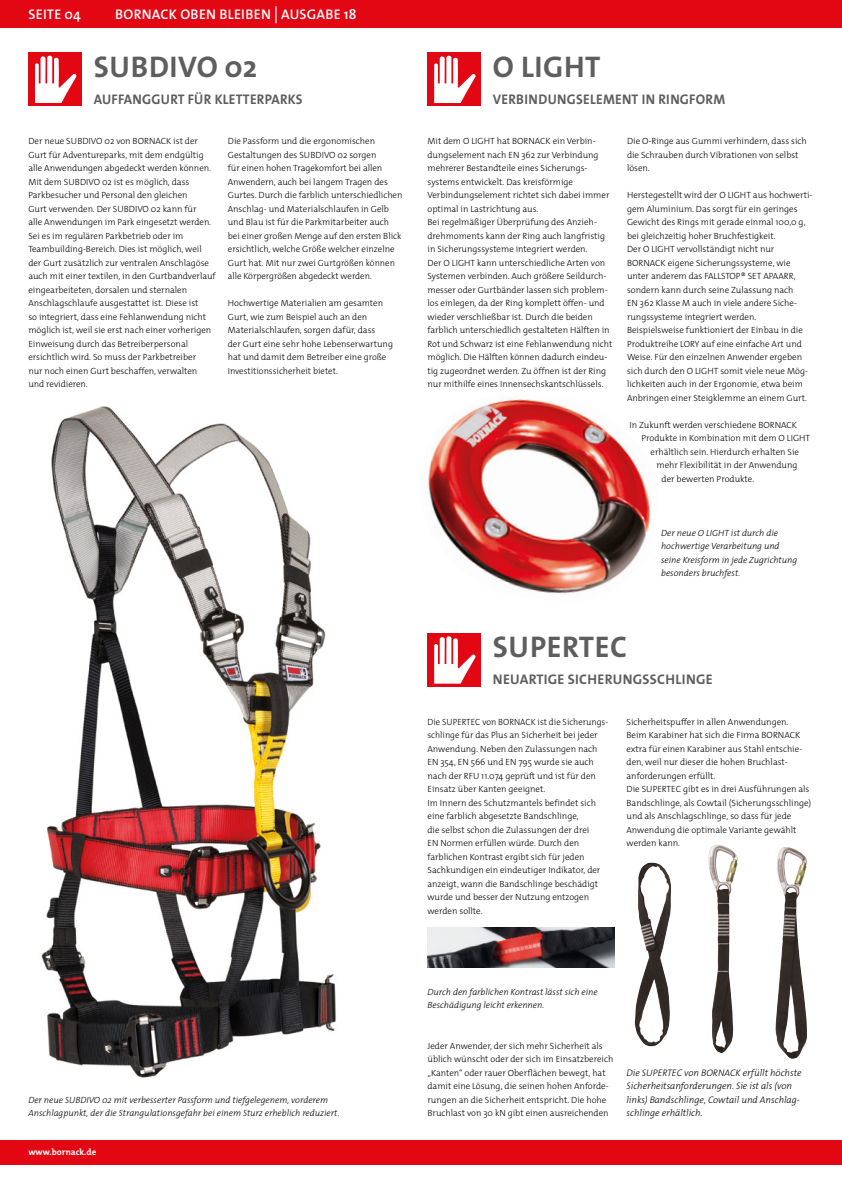
<style>
.page{position:relative;width:842px;height:1191px;background:#fff}
.page>*{position:absolute;margin:0;border:0;box-sizing:border-box;transform-origin:0 0}
.t1{font:700 30px "The Mix E2 s";letter-spacing:.02em;color:#5f5e5e}
.t2{font:700 14px "The Mix E2 s";letter-spacing:.02em;color:#5f5e5e;scale:.96 1}
.t3{font:600 14px "The Mix E2 s";letter-spacing:.02em;color:#fff}
.t4{font:700 14px "The Mix E2 s";letter-spacing:.02em;color:#5f5e5e}
.t5{font:italic 300 9.5px/13.5px "The Mix E2 s";color:#000}
.t6{font:300 9px/13.5px "The Mix E2 s";color:#000}
.t7{font:italic 300 9px/13.5px "The Mix E2 s";color:#000}
.t8{font:700 9px "The Mix E2 s";color:#fff}
</style>
<div class="page">
<div style="left:0;top:1140px;width:842px;height:24px;background:#e30613"></div>
<div style="left:0;top:0;width:842px;height:28px;background:#e30613"></div>
<img style="left:428px;top:399px;width:223px;height:195px">
<img style="left:635px;top:862px;width:36px;height:185px">
<img style="left:708px;top:844px;width:30px;height:209px">
<img style="left:775px;top:847px;width:32px;height:212px">
<div style="left:427px;top:633px;width:54px;height:54px;background:#e30613"></div>
<svg style="left:434px;top:636px;width:42px;height:47px"></svg>
<div style="left:28px;top:52px;width:54px;height:54px;background:#e30613"></div>
<svg style="left:35px;top:55px;width:42px;height:48px"></svg>
<div style="left:427px;top:52px;width:54px;height:54px;background:#e30613"></div>
<svg style="left:434px;top:55px;width:42px;height:48px"></svg>
<img style="left:41px;top:406px;width:295px;height:672px">
<img style="left:427px;top:927px;width:188px;height:40px">
<h2 class="t3" style="left:28px;top:5px;width:54px">SEITE 04</h2>
<h2 class="t3" style="left:115px;top:5px;width:243px">BORNACK OBEN BLEIBEN│AUSGABE 18</h2>
<h1 class="t1" style="left:94px;top:47px;width:165px">SUBDIVO 02</h1>
<h2 class="t2" style="left:94px;top:90px;width:219px">AUFFANGGURT FÜR KLETTERPARKS</h2>
<p class="t6" style="left:28px;top:134px;width:189px">Der neue SUBDIVO 02 von BORNACK ist der Gurt für Adventureparks, mit dem endgültig alle Anwendungen abgedeckt werden können.<br>Mit dem SUBDIVO 02 ist es möglich, dass Parkbesucher und Personal den gleichen<br>Gurt verwenden. Der SUBDIVO 02 kann für<br>alle Anwendungen im Park eingesetzt werden.<br>Sei es im regulären Parkbetrieb oder im Teambuilding-Bereich. Dies ist möglich, weil der Gurt zusätzlich zur ventralen Anschlagöse auch mit einer textilen, in den Gurtbandverlauf eingearbeiteten, dorsalen und sternalen Anschlagschlaufe ausgestattet ist. Diese ist<br>so integriert, dass eine Fehlanwendung nicht möglich ist, weil sie erst nach einer vorherigen Einweisung durch das Betreiberpersonal ersichtlich wird. So muss der Parkbetreiber<br>nur noch einen Gurt beschaffen, verwalten<br>und revidieren.</p>
<p class="t6" style="left:228px;top:134px;width:176px">Die Passform und die ergonomischen Gestaltungen des SUBDIVO 02 sorgen<br>für einen hohen Tragekomfort bei allen Anwendern, auch bei langem Tragen des Gurtes. Durch die farblich unterschiedlichen Anschlag- und Materialschlaufen in Gelb und Blau ist für die Parkmitarbeiter auch bei einer großen Menge auf den ersten Blick ersichtlich, welche Größe welcher einzelne Gurt hat. Mit nur zwei Gurtgrößen können alle Körpergrößen abgedeckt werden.</p>
<p class="t6" style="left:228px;top:296px;width:167px">Hochwertige Materialien am gesamten Gurt, wie zum Beispiel auch an den Materialschlaufen, sorgen dafür, dass<br>der Gurt eine sehr hohe Lebenserwartung hat und damit dem Betreiber eine große Investitionssicherheit bietet.</p>
<h1 class="t1" style="left:493px;top:47px;width:109px">O LIGHT</h1>
<h2 class="t2" style="left:493px;top:90px;width:244px">VERBINDUNGSELEMENT IN RINGFORM</h2>
<p class="t6" style="left:427px;top:134px;width:186px">Mit dem O LIGHT hat BORNACK ein Verbin&shy;dungselement nach EN 362 zur Verbindung mehrerer Bestandteile eines Sicherungs&shy;systems entwickelt. Das kreisförmige Verbindungselement richtet sich dabei immer optimal in Lastrichtung aus.<br>Bei regelmäßiger Überprüfung des Anzieh&shy;drehmoments kann der Ring auch langfristig in Sicherungssysteme integriert werden.<br>Der O LIGHT kann unterschiedliche Arten von Systemen verbinden. Auch größere Seildurch&shy;messer oder Gurtbänder lassen sich problem&shy;los einlegen, da der Ring komplett öffen- und wieder verschließbar ist. Durch die beiden farblich unterschiedlich gestalteten Hälften in Rot und Schwarz ist eine Fehlanwendung nicht möglich. Die Hälften können dadurch eindeu&shy;tig zugeordnet werden. Zu öffnen ist der Ring nur mithilfe eines Innensechskantschlüssels.</p>
<p class="t6" style="left:627px;top:134px;width:181px">Die O-Ringe aus Gummi verhindern, dass sich die Schrauben durch Vibrationen von selbst lösen.</p>
<p class="t6" style="left:627px;top:188px;width:187px">Herstegestellt wird der O LIGHT aus hochwerti&shy;gem Aluminium. Das sorgt für ein geringes Gewicht des Rings mit gerade einmal 100,0 g, bei gleichzeitig hoher Bruchfestigkeit.<br>Der O LIGHT vervollständigt nicht nur BORNACK eigene Sicherungssysteme, wie unter anderem das FALLSTOP® SET APAARR, sondern kann durch seine Zulassung nach<br>EN 362 Klasse M auch in viele andere Siche&shy;rungssysteme integriert werden.<br>Beispielsweise funktioniert der Einbau in die Produktreihe LORY auf eine einfache Art und Weise. Für den einzelnen Anwender ergeben sich durch den O LIGHT somit viele neue Mög&shy;lichkeiten auch in der Ergonomie, etwa beim Anbringen einer Steigklemme an einem Gurt.</p>
<p class="t6" style="left:629px;top:418px;width:169px">In Zukunft werden verschiedene BORNACK</p>
<p class="t6" style="left:641px;top:431px;width:170px">Produkte in Kombination mit dem O LIGHT</p>
<p class="t6" style="left:650px;top:445px;width:150px">erhältlich sein. Hierdurch erhalten Sie</p>
<p class="t6" style="left:656px;top:458px;width:142px">mehr Flexibilität in der Anwendung</p>
<p class="t6" style="left:661px;top:472px;width:94px">der bewerten Produkte.</p>
<p class="t7" style="left:661px;top:526px;width:138px">Der neue O LIGHT ist durch die hochwertige Verarbeitung und seine Kreisform in jede Zugrichtung besonders bruchfest.</p>
<h1 class="t1" style="left:493px;top:628px;width:136px">SUPERTEC</h1>
<h2 class="t4" style="left:493px;top:670px;width:221px">NEUARTIGE SICHERUNGSSCHLINGE</h2>
<p class="t6" style="left:427px;top:715px;width:182px">Die SUPERTEC von BORNACK ist die Sicherungs&shy;schlinge für das Plus an Sicherheit bei jeder Anwendung. Neben den Zulassungen nach EN 354, EN 566 und EN 795 wurde sie auch nach der RFU 11.074 geprüft und ist für den Einsatz über Kanten geeignet.<br>Im Innern des Schutzmantels befindet sich eine farblich abgesetzte Bandschlinge,<br>die selbst schon die Zulassungen der drei<br>EN Normen erfüllen würde. Durch den farblichen Kontrast ergibt sich für jeden Sachkundigen ein eindeutiger Indikator, der anzeigt, wann die Bandschlinge beschädigt wurde und besser der Nutzung entzogen werden sollte.</p>
<p class="t6" style="left:627px;top:715px;width:186px">Sicherheitspuffer in allen Anwendungen.<br>Beim Karabiner hat sich die Firma BORNACK extra für einen Karabiner aus Stahl entschie&shy;den, weil nur dieser die hohen Bruchlast&shy;anforderungen erfüllt.<br>Die SUPERTEC gibt es in drei Ausführungen als Bandschlinge, als Cowtail (Sicherungsschlinge) und als Anschlagschlinge, so dass für jede Anwendung die optimale Variante gewählt werden kann.</p>
<p class="t7" style="left:28px;top:1093px;width:313px">Der neue SUBDIVO 02 mit verbesserter Passform und tiefgelegenem, vorderem<br>Anschlagpunkt, der die Strangulationsgefahr bei einem Sturz erheblich reduziert.</p>
<p class="t8" style="left:28px;top:1146px;width:70px">www.bornack.de</p>
<p class="t7" style="left:427px;top:985px;width:172px">Durch den farblichen Kontrast lässt sich eine<br>Beschädigung leicht erkennen.</p>
<p class="t6" style="left:427px;top:1039px;width:187px">Jeder Anwender, der sich mehr Sicherheit als üblich wünscht oder der sich im Einsatzbereich „Kanten“ oder rauer Oberflächen bewegt, hat damit eine Lösung, die seinen hohen Anforde&shy;rungen an die Sicherheit entspricht. Die hohe Bruchlast von 30 kN gibt einen ausreichenden</p>
<p class="t5" style="left:626px;top:1066px;width:176px">Die SUPERTEC von BORNACK erfüllt höchste Sicherheitsanforderungen. Sie ist als (von links) Bandschlinge, Cowtail und Anschlag&shy;schlinge erhältlich.</p>
</div>
